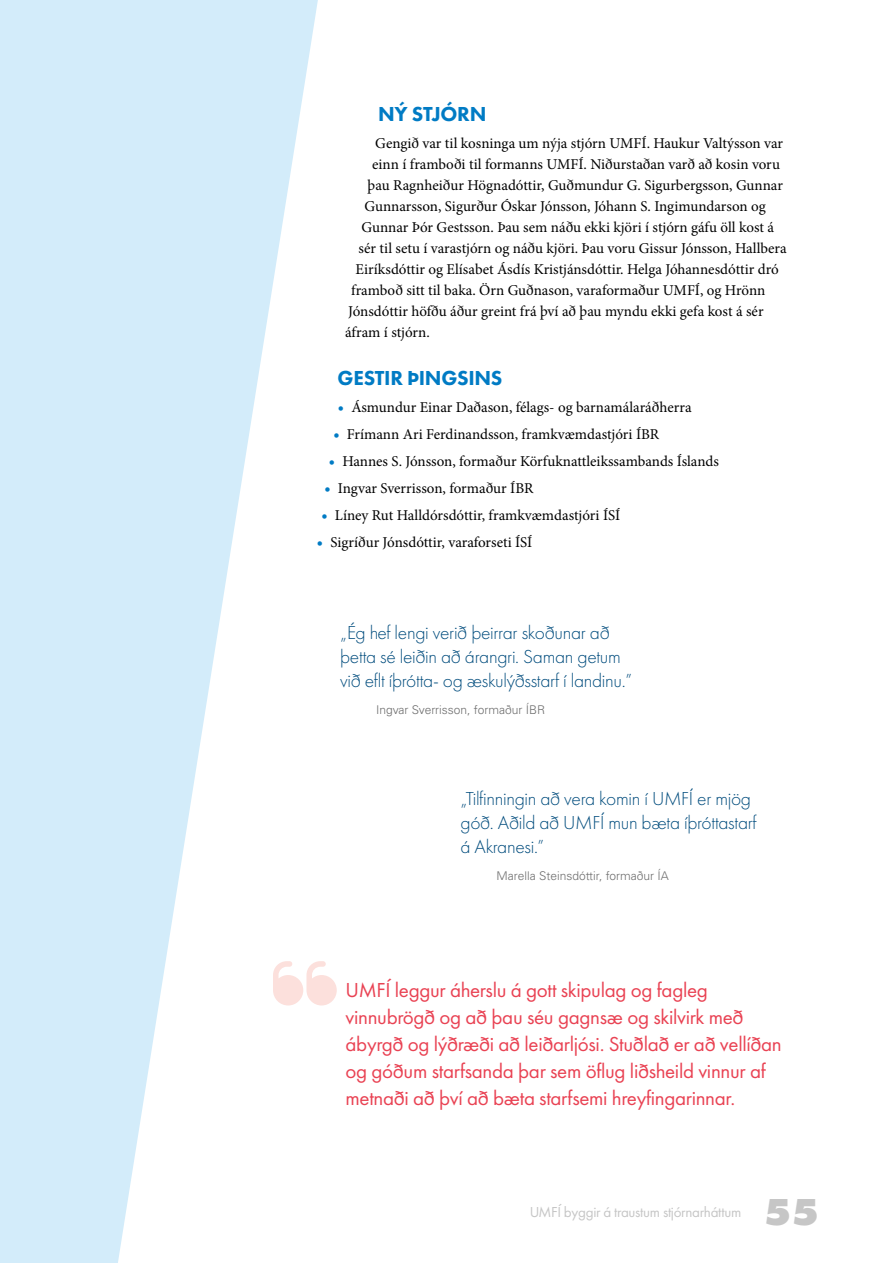
<style>
.page{position:relative;width:893px;height:1263px;background:#fff}
.page>*{position:absolute;margin:0;border:0;box-sizing:border-box;transform-origin:0 0}
.t1{font:800 39px "Futura PT";color:#c6c6c6}
.t2{font:21px/27px "Futura PT";letter-spacing:-.015em;color:#e94253}
.t3{font:800 21px "Futura PT";letter-spacing:-.015em;color:#007bc4}
.t4{font:300 19.5px/24px "Futura PT";letter-spacing:-.015em;color:#004c7d}
.t5{font:15px "Minion Pro";color:#000}
.t6{font:15px "Futura PT";letter-spacing:-.02em;color:#c6c6c6}
.t7{font:300 12px "Univers LT Std";color:#6f6f6f}
.s1{color:#007bc4}
</style>
<div class="page">
<svg style="left:0;top:0;width:318px;height:1263px;fill:#d3ecfa"></svg>
<svg style="left:273px;top:961px;width:64px;height:44px"></svg>
<h2 class="t3" style="left:378px;top:101px;width:110px">NÝ STJÓRN</h2>
<p class="t5" style="left:375px;top:133px;width:409px">Gengið var til kosninga um nýja stjórn UMFÍ. Haukur Valtýsson var</p>
<p class="t5" style="left:372px;top:154px;width:409px">einn í framboði til formanns UMFÍ. Niðurstaðan varð að kosin voru</p>
<p class="t5" style="left:368px;top:175px;width:417px">þau Ragnheiður Högnadóttir, Guðmundur G. Sigurbergsson, Gunnar</p>
<p class="t5" style="left:365px;top:196px;width:403px">Gunnarsson, Sigurður Óskar Jónsson, Jóhann S. Ingimundarson og</p>
<p class="t5" style="left:362px;top:217px;width:414px">Gunnar Þór Gestsson. Þau sem náðu ekki kjöri í stjórn gáfu öll kost á</p>
<p class="t5" style="left:359px;top:238px;width:430px">sér til setu í varastjórn og náðu kjöri. Þau voru Gissur Jónsson, Hallbera</p>
<p class="t5" style="left:356px;top:259px;width:425px">Eiríksdóttir og Elísabet Ásdís Kristjánsdóttir. Helga Jóhannesdóttir dró</p>
<p class="t5" style="left:351px;top:280px;width:416px">framboð sitt til baka. Örn Guðnason, varaformaður UMFÍ, og Hrönn</p>
<p class="t5" style="left:348px;top:301px;width:417px">Jónsdóttir höfðu áður greint frá því að þau myndu ekki gefa kost á sér</p>
<p class="t5" style="left:345px;top:322px;width:86px">áfram í stjórn.</p>
<h2 class="t3" style="left:338px;top:365px;width:166px">GESTIR ÞINGSINS</h2>
<p class="t5" style="left:338px;top:397px;width:355px"><span class="s1">•</span> Ásmundur Einar Daðason, félags- og barnamálaráðherra</p>
<p class="t5" style="left:333px;top:424px;width:328px"><span class="s1">•</span> Frímann Ari Ferdinandsson, framkvæmdastjóri ÍBR</p>
<p class="t5" style="left:329px;top:451px;width:392px"><span class="s1">•</span> Hannes S. Jónsson, formaður Körfuknattleikssambands Íslands</p>
<p class="t5" style="left:324px;top:478px;width:211px"><span class="s1">•</span> Ingvar Sverrisson, formaður ÍBR</p>
<p class="t5" style="left:321px;top:505px;width:300px"><span class="s1">•</span> Líney Rut Halldórsdóttir, framkvæmdastjóri ÍSÍ</p>
<p class="t5" style="left:317px;top:532px;width:217px"><span class="s1">•</span> Sigríður Jónsdóttir, varaforseti ÍSÍ</p>
<h3 class="t4" style="left:340px;top:620px;width:293px">„Ég hef lengi verið þeirrar skoðunar að þetta sé leiðin að árangri. Saman getum við eflt íþrótta- og æskulýðsstarf í landinu.”</h3>
<p class="t7" style="left:376px;top:702px;width:170px">Ingvar Sverrisson, formaður ÍBR</p>
<h3 class="t4" style="left:460px;top:786px;width:298px">„Tilfinningin að vera komin í UMFÍ er mjög góð. Aðild að UMFÍ mun bæta íþróttastarf á Akranesi.”</h3>
<p class="t7" style="left:496px;top:868px;width:174px">Marella Steinsdóttir, formaður ÍA</p>
<p class="t2" style="left:346px;top:977px;width:438px">UMFÍ leggur áherslu á gott skipulag og fagleg vinnubrögð og að þau séu gagnsæ og skilvirk með ábyrgð og lýðræði að leiðarljósi. Stuðlað er að vellíðan og góðum starfsanda þar sem öflug liðsheild vinnur af metnaði að því að bæta starfsemi hreyfingarinnar.</p>
<p class="t6" style="left:529px;top:1203px;width:214px">UMFÍ byggir á traustum stjórnarháttum</p>
<h1 class="t1" style="left:763px;top:1187px;width:57px">55</h1>
</div>
